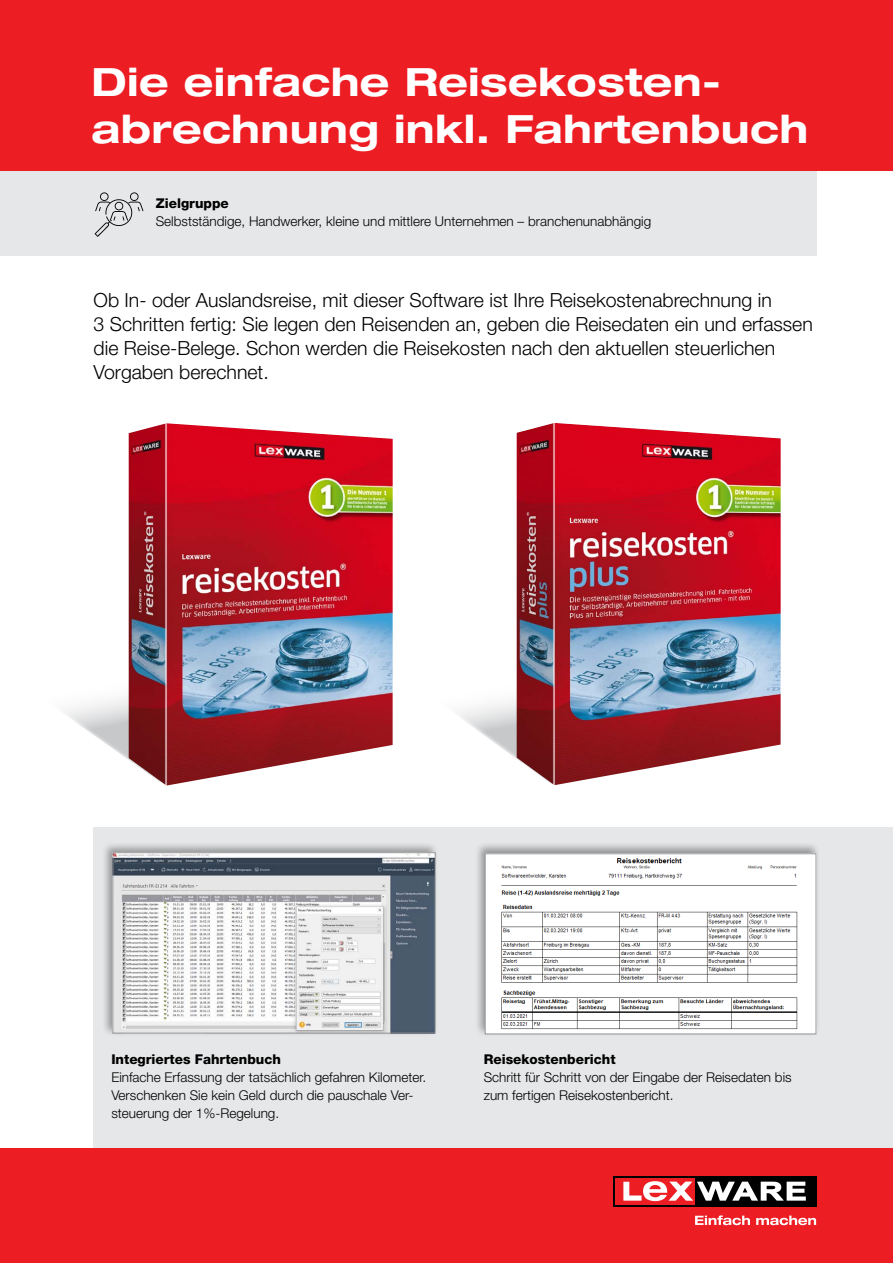
<style>
.page{position:relative;width:893px;height:1263px;background:#fff}
.page>*{position:absolute;margin:0;border:0;box-sizing:border-box;transform-origin:0 0}
.t1{font:700 expanded 39px/46.8px "Helvetica Neue LT Std";letter-spacing:.01em;color:#fff}
.t2{font:300 19.5px/24px "Helvetica Neue LT Std";color:#000}
.t3{font:300 13.5px/18px "Helvetica Neue LT Std";color:#000}
.t4{font:800 13.5px "Helvetica Neue LT Std";color:#000}
</style>
<div class="page">
<div style="left:94px;top:827px;width:799px;height:393px;background:#e6e7e8"></div>
<div style="left:0;top:170px;width:816px;height:85px;background:#e6e7e8"></div>
<div style="left:0;top:0;width:893px;height:170px;background:#ed1d24"></div>
<div style="left:0;top:1148px;width:893px;height:115px;background:#ed1d24"></div>
<div style="left:613px;top:1176px;width:203px;height:30px;background:#000"></div>
<div style="left:615px;top:1178px;width:80px;height:26px;background:#ed1d24"></div>
<svg style="left:623px;top:1181px;width:183px;height:20px"></svg>
<svg style="left:695px;top:1215px;width:55px;height:10px"></svg>
<svg style="left:756px;top:1215px;width:60px;height:10px"></svg>
<svg style="left:95px;top:192px;width:48px;height:45px"></svg>
<div style="left:102px;top:841px;width:337px;height:195px;background:#000;opacity:.35"></div>
<img style="left:114px;top:854px;width:320px;height:177px">
<div style="left:112px;top:852px;width:324px;height:181px;border:1px solid #939598"></div>
<div style="left:475px;top:842px;width:345px;height:195px;background:#000;opacity:.35"></div>
<img style="left:487px;top:855px;width:327px;height:177px">
<div style="left:485px;top:853px;width:331px;height:181px;border:1px solid #939598"></div>
<svg style="left:65px;top:656px;width:64px;height:104px"></svg>
<img style="left:129px;top:423px;width:264px;height:362px">
<svg style="left:458px;top:658px;width:59px;height:101px"></svg>
<img style="left:517px;top:423px;width:264px;height:362px">
<h1 class="t1" style="left:91px;top:57px;width:718px">Die einfache Reisekosten&shy;abrechnung inkl. Fahrtenbuch</h1>
<p class="t4" style="left:156px;top:196px;width:75px">Zielgruppe</p>
<p class="t3" style="left:156px;top:212px;width:497px">Selbstständige, Handwerker, kleine und mittlere Unternehmen – branchenunabhängig</p>
<p class="t2" style="left:94px;top:288px;width:721px">Ob In- oder Auslandsreise, mit dieser Software ist Ihre Reisekostenabrechnung in<br>3 Schritten fertig: Sie legen den Reisenden an, geben die Reisedaten ein und erfassen die Reise-Belege. Schon werden die Reisekosten nach den aktuellen steuerlichen Vorgaben berechnet.</p>
<p class="t4" style="left:111px;top:1051px;width:171px">Integriertes Fahrtenbuch</p>
<p class="t3" style="left:111px;top:1067px;width:316px">Einfache Erfassung der tatsächlich gefahren Kilometer.<br>Verschenken Sie kein Geld durch die pauschale Ver&shy;steuerung der 1%-Regelung.</p>
<p class="t4" style="left:484px;top:1051px;width:133px">Reisekostenbericht</p>
<p class="t3" style="left:484px;top:1067px;width:309px">Schritt für Schritt von der Eingabe der Reisedaten bis zum fertigen Reisekostenbericht.</p>
</div>
